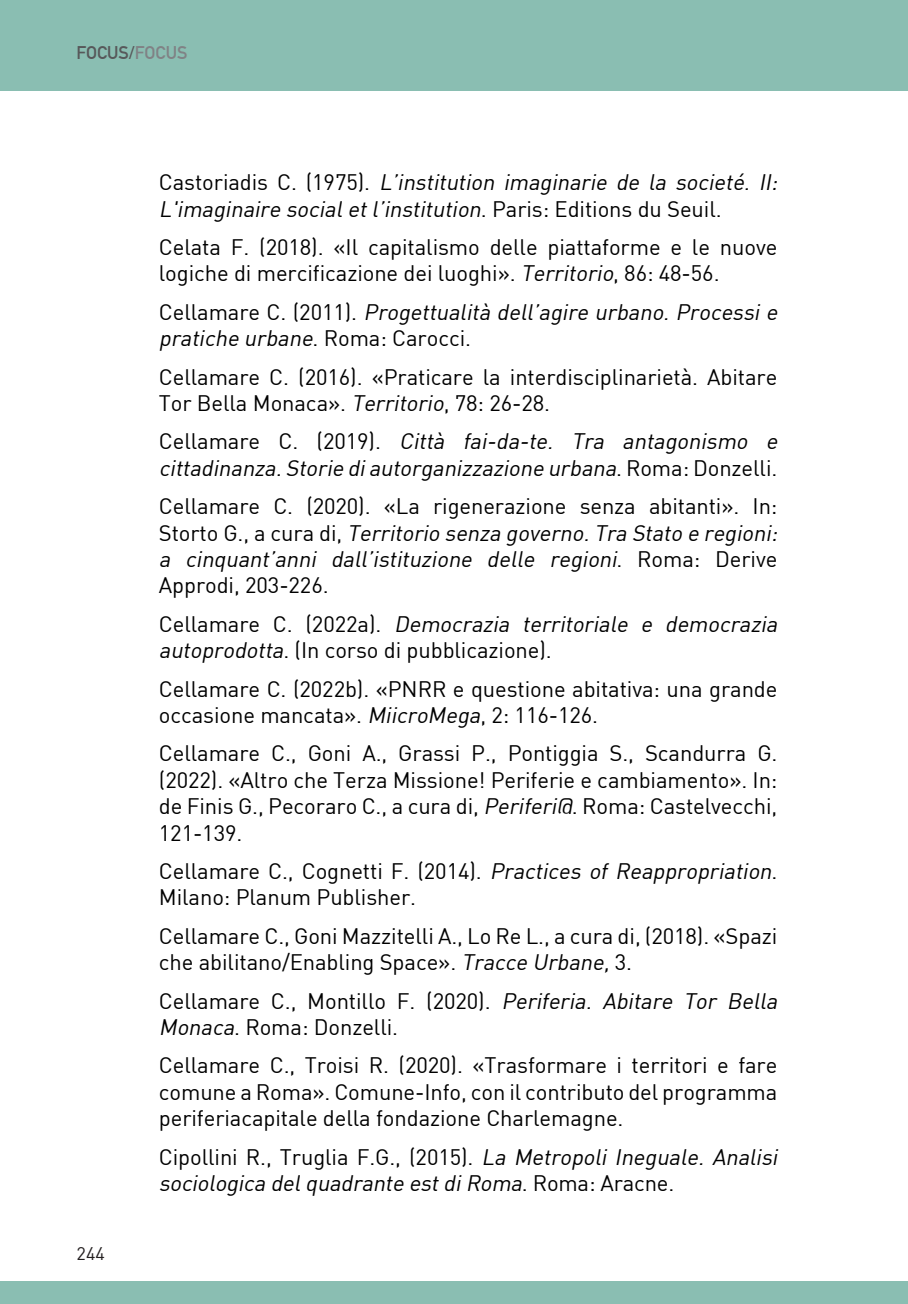
<style>
.page{position:relative;width:908px;height:1304px;background:#fff}
.page>*{position:absolute;margin:0;border:0;box-sizing:border-box;transform-origin:0 0}
.t1{font:22px/26.4px "DIN";letter-spacing:-.005em;color:#000}
.t2{font:italic 22px/26.4px "DIN";color:#000}
.t3{font:700 18px "DIN Alternate";color:#57585a}
.t4{font:18px "DIN";color:#231f20}
.s1{color:#808285}
.s2{font-style:normal}
.s3{font-style:italic}
</style>
<div class="page">
<div style="left:0;top:0;width:907px;height:90px;background:#8abeb2"></div>
<div style="left:0;top:1281px;width:907px;height:23px;background:#8abeb2"></div>
<p class="t3" style="left:77px;top:39px;width:112px">FOCUS/<span class="s1">FOCUS</span></p>
<p class="t4" style="left:77px;top:1242px;width:30px">244</p>
<p class="t2" style="left:159px;top:169px;width:624px"><span class="s2">C a s t o r i a d i s C . ( 1 9 7 5 ) .</span> L’institution imaginarie de la societé. II:<br>L'imaginaire socialetl’institution<span class="s2">. Pa ri s : E d i t i o n s d u S e u i l .</span></p>
<p class="t1" style="left:159px;top:233px;width:619px">Celata F. (2018). «Il capitalismo delle piattaforme e le nuove logiche di mercificazione dei luoghi». <span class="s3">Territorio</span>, 86: 48-56.</p>
<p class="t2" style="left:159px;top:298px;width:624px"><span class="s2">C e l la m a re C . ( 2 0 1 1 ) .</span> Progettualità dell’agire urbano. Processi e pratiche urbane<span class="s2">. R o m a : C a ro c c i .</span></p>
<p class="t1" style="left:159px;top:363px;width:619px">Cellamare C. (2016). «Praticare la interdisciplinarietà. Abitare<br>Tor Bella Monaca». <span class="s3">Territorio</span>, 78: 26-28.</p>
<p class="t2" style="left:159px;top:428px;width:624px"><span class="s2">C e l la m a re C . ( 2 0 1 9 ) .</span> Città fai-da-te. Tra antagonismo e cittadinanza.Storie diautorganizzazione urbana<span class="s2">. R o m a : D o n z e l l i .</span></p>
<p class="t1" style="left:159px;top:493px;width:624px">Cellamare C. (2020). «La rigenerazione senza abitanti». In:<br>S t o rt o G . , a c u ra d i , <span class="s3">Territorio senza governo.Tra Stato e regioni: a cinquant’anni dall’istituzione delle regioni</span>. R o m a : D e r i ve Approdi, 203-226.</p>
<p class="t1" style="left:159px;top:610px;width:624px">C e l la m a re C . ( 2 0 2 2 a ) . <span class="s3">Democrazia territoriale e democrazia autoprodotta</span>. (In corso di pubblicazione).</p>
<p class="t1" style="left:159px;top:675px;width:619px">Cellamare C. (2022b). «PNRR e questione abitativa: una grande occasione mancata». <span class="s3">MiicroMega</span>, 2: 116-126.</p>
<p class="t1" style="left:159px;top:740px;width:620px;text-align:justify">Cellamare C., Goni A., Grassi P., Pontiggia S., Scandurra G. (2022). «Altro che Terza Missione! Periferie e cambiamento». In: de Finis G., Pecoraro C., a cura di, <span class="s3">Periferi@</span>. Roma: Castelvecchi, 121-139.</p>
<p class="t1" style="left:159px;top:857px;width:619px">Cellamare C., Cognetti F. (2014). <span class="s3">Practices of Reappropriation</span>.<br>Milano: Planum Publisher.</p>
<p class="t1" style="left:159px;top:922px;width:619px">Cellamare C., Goni Mazzitelli A., Lo Re L., a cura di, (2018). «Spazi che abilitano/Enabling Space». <span class="s3">Tracce Urbane,</span>3.</p>
<p class="t1" style="left:159px;top:987px;width:624px">Cellamare C., Montillo F. (2020). <span class="s3">Periferia. Abitare Tor Bella<br>Monaca</span>. Roma: Donzelli.</p>
<p class="t1" style="left:159px;top:1052px;width:619px;text-align:justify">Cellamare C., Troisi R. (2020). «Trasformare i territori e fare comune a Roma». Comune-Info, con il contributo del programma periferiacapitale della fondazione Charlemagne.</p>
<p class="t2" style="left:159px;top:1143px;width:624px"><span class="s2">Cipollini R., Truglia F.G., (2015).</span> La Metropoli Ineguale. Analisi sociologica delquadrante estdiRoma<span class="s2">. R o m a : A ra c n e .</span></p>
</div>
